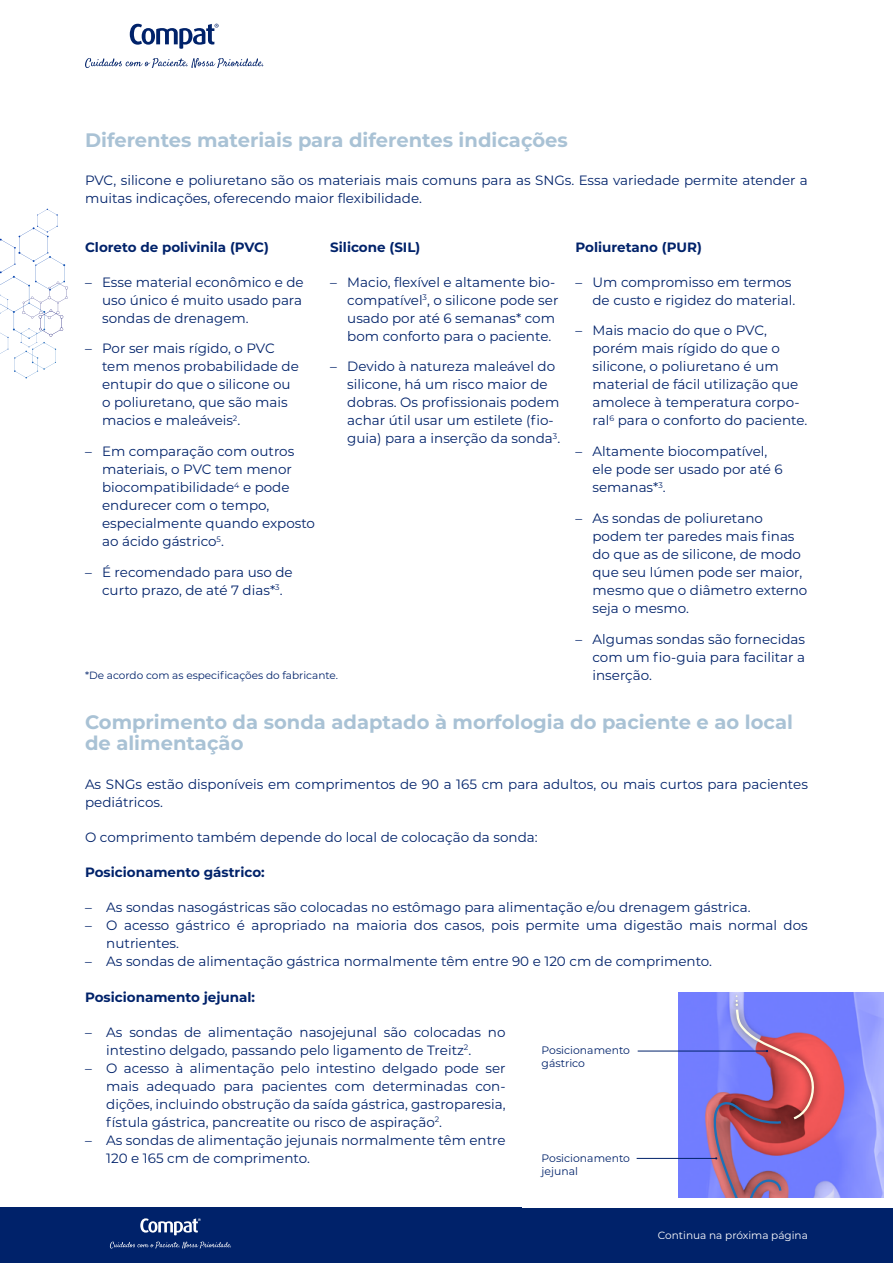
<style>
.page{position:relative;width:893px;height:1263px;background:#fff}
.page>*{position:absolute;margin:0;border:0;box-sizing:border-box;transform-origin:0 0}
.t1{font:700 19.5px/21px "Montserrat";color:#a9c2d5}
.t2{font:13.5px/18px "Montserrat";color:#00226a}
.t3{font:700 13.5px "Montserrat";color:#00226a}
.t4{font:10.8px/12.9px "Montserrat";color:#00226a}
.t5{font:10.5px "Montserrat";color:#00226a}
.t6{font:10.5px "Montserrat";color:#fff}
</style>
<div class="page">
<div style="left:0;top:1208px;width:893px;height:55px;background:#00226a"></div>
<svg style="left:0;top:209px;width:68px;height:169px"></svg>
<svg style="left:140px;top:1218px;width:61px;height:17px"></svg>
<svg style="left:110px;top:1241px;width:121px;height:7px"></svg>
<svg style="left:130px;top:24px;width:89px;height:25px"></svg>
<svg style="left:85px;top:58px;width:178px;height:10px"></svg>
<div style="left:679px;top:992px;width:205px;height:205px;background:#727dff"></div>
<hr style="left:637px;top:1158px;width:79px;height:1px;background:#00226a">
<hr style="left:638px;top:1051px;width:129px;height:1px;background:#00226a">
<img style="left:730px;top:992px;width:13px;height:3px">
<svg style="left:708px;top:995px;width:176px;height:203px;background:#9675c1"></svg>
<h1 class="t1" style="left:85px;top:129px;width:484px">Diferentes materiais para diferentes indicações</h1>
<p class="t2" style="left:85px;top:171px;width:724px">PVC, silicone e poliuretano são os materiais mais comuns para as SNGs. Essa variedade permite atender a muitas indicações, oferecendo maior flexibilidade.</p>
<p class="t3" style="left:85px;top:237px;width:185px">Cloreto de polivinila (PVC)</p>
<p class="t2" style="left:102px;top:272px;width:203px;text-align:justify;text-indent:-17px">– Esse material econômico e de uso único é muito usado para sondas de drenagem.</p>
<p class="t2" style="left:102px;top:339px;width:198px;text-indent:-17px">– Por ser mais rígido, o PVC tem menos probabilidade de entupir do que o silicone ou o poliuretano, que são mais macios e maleáveis<sup>2</sup>.</p>
<p class="t2" style="left:102px;top:442px;width:215px;text-indent:-17px">– Em comparação com outros materiais, o PVC tem menor biocompatibilidade<sup>4</sup> e pode endurecer com o tempo, especialmente quando exposto ao ácido gástrico<sup>5</sup>.</p>
<p class="t2" style="left:85px;top:563px;width:209px;text-align:center">– É recomendado para uso de curto prazo, de até 7 dias*<sup>3</sup>.</p>
<p class="t3" style="left:330px;top:237px;width:92px">Silicone (SIL)</p>
<p class="t2" style="left:347px;top:272px;width:213px;text-indent:-17px">– Macio, flexível e altamente bio&shy;compatível<sup>3</sup>, o silicone pode ser usado por até 6 semanas* com bom conforto para o paciente.</p>
<p class="t2" style="left:347px;top:357px;width:214px;text-indent:-17px">– Devido à natureza maleável do silicone, há um risco maior de dobras. Os profissionais podem achar útil usar um estilete (fio&shy;guia) para a inserção da sonda<sup>3</sup>.</p>
<p class="t5" style="left:85px;top:668px;width:255px">*De acordo com as especificações do fabricante.</p>
<p class="t3" style="left:575px;top:237px;width:128px">Poliuretano (PUR)</p>
<p class="t2" style="left:575px;top:272px;width:221px;text-align:right">– Um compromisso em termos de custo e rigidez do material.</p>
<p class="t2" style="left:592px;top:321px;width:216px;text-indent:-17px">– Mais macio do que o PVC, porém mais rígido do que o silicone, o poliuretano é um material de fácil utilização que amolece à temperatura corpo&shy;ral<sup>6</sup> para o conforto do paciente.</p>
<p class="t2" style="left:592px;top:442px;width:192px;text-indent:-17px">– Altamente biocompatível, ele pode ser usado por até 6 semanas*<sup>3</sup>.</p>
<p class="t2" style="left:592px;top:509px;width:216px;text-indent:-17px">– As sondas de poliuretano podem ter paredes mais finas do que as de silicone, de modo que seu lúmen pode ser maior, mesmo que o diâmetro externo seja o mesmo.</p>
<p class="t2" style="left:592px;top:629px;width:214px;text-align:justify;text-indent:-17px">– Algumas sondas são fornecidas com um fio-guia para facilitar a inserção.</p>
<h1 class="t1" style="left:85px;top:711px;width:709px">Comprimento da sonda adaptado à morfologia do paciente e ao local de alimentação</h1>
<p class="t2" style="left:85px;top:774px;width:724px">As SNGs estão disponíveis em comprimentos de 90 a 165 cm para adultos, ou mais curtos para pacientes pediátricos.</p>
<p class="t2" style="left:85px;top:827px;width:454px">O comprimento também depende do local de colocação da sonda:</p>
<p class="t3" style="left:85px;top:862px;width:181px">Posicionamento gástrico:</p>
<p class="t2" style="left:85px;top:897px;width:667px">– As sondas nasogástricas são colocadas no estômago para alimentação e/ou drenagem gástrica.</p>
<p class="t2" style="left:106px;top:915px;width:703px;text-indent:-21px">– O acesso gástrico é apropriado na maioria dos casos, pois permite uma digestão mais normal dos nutrientes.</p>
<p class="t2" style="left:85px;top:951px;width:628px">– As sondas de alimentação gástrica normalmente têm entre 90 e 120 cm de comprimento.</p>
<p class="t3" style="left:85px;top:987px;width:172px">Posicionamento jejunal:</p>
<p class="t2" style="left:106px;top:1022px;width:401px;text-indent:-21px">– As sondas de alimentação nasojejunal são colocadas no intestino delgado, passando pelo ligamento de Treitz<sup>2</sup>.</p>
<p class="t2" style="left:106px;top:1058px;width:401px;text-align:justify;text-indent:-21px">– O acesso à alimentação pelo intestino delgado pode ser mais adequado para pacientes com determinadas con&shy;dições, incluindo obstrução da saída gástrica, gastroparesia, fístula gástrica, pancreatite ou risco de aspiração<sup>2</sup>.</p>
<p class="t2" style="left:106px;top:1130px;width:401px;text-indent:-21px">– As sondas de alimentação jejunais normalmente têm entre<br>120 e 165 cm de comprimento.</p>
<p class="t4" style="left:542px;top:1043px;width:90px">Posicionamento gástrico</p>
<p class="t4" style="left:542px;top:1151px;width:90px">Posicionamento jejunal</p>
<p class="t6" style="left:658px;top:1227px;width:151px">Continua na próxima página</p>
</div>
